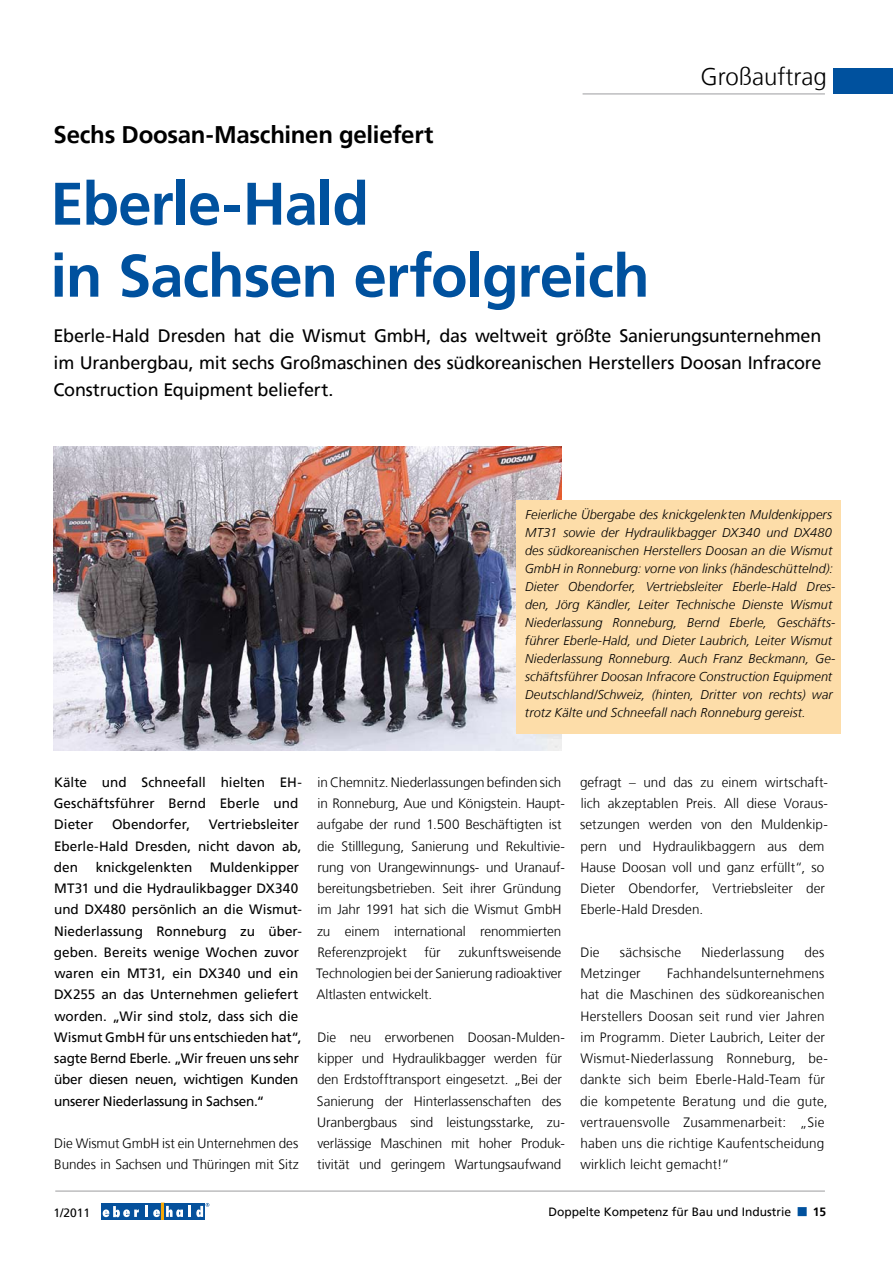
<style>
.page{position:relative;width:893px;height:1263px;background:#fff}
.page>*{position:absolute;margin:0;border:0;box-sizing:border-box;transform-origin:0 0}
.t1{font:700 60px/72px "Frutiger";letter-spacing:-.02em;color:#00519e}
.t2{font:700 24px "Frutiger";letter-spacing:-.01em;color:#000}
.t3{font:300 24px "Frutiger";color:#000}
.t4{font:18px/27px "Frutiger";letter-spacing:-.015em;color:#000;text-align:justify}
.t5{font:300 13.5px/21.3px "Frutiger";color:#000}
.t6{font:13.5px/21.3px "Frutiger";color:#000}
.t7{font:italic 300 12.75px/18px "Frutiger";letter-spacing:.01em;color:#000}
.t8{font:12px "Frutiger";color:#000}
.t9{font:700 12px "Frutiger";color:#000}
</style>
<div class="page">
<div style="left:833px;top:68px;width:60px;height:26px;background:#00519e"></div>
<hr style="left:583px;top:94px;width:242px;height:1px;background:#9c9d9f">
<svg style="left:112px;top:1203px;width:9px;height:16px"></svg>
<div style="left:101px;top:1203px;width:10px;height:16px;background:#05519c"></div>
<div style="left:122px;top:1203px;width:9px;height:16px;background:#05519c"></div>
<div style="left:142px;top:1203px;width:9px;height:16px;background:#05519c"></div>
<div style="left:152px;top:1203px;width:9px;height:16px;background:#05519c"></div>
<div style="left:132px;top:1203px;width:9px;height:16px;background:#05519c"></div>
<div style="left:161px;top:1203px;width:3px;height:16px;border:1px solid #f6a807"></div>
<div style="left:185px;top:1203px;width:9px;height:16px;background:#05519c"></div>
<div style="left:164px;top:1203px;width:10px;height:16px;background:#05519c"></div>
<div style="left:175px;top:1203px;width:9px;height:16px;background:#05519c"></div>
<div style="left:195px;top:1203px;width:10px;height:16px;background:#05519c"></div>
<svg style="left:103px;top:1206px;width:36px;height:11px"></svg>
<svg style="left:145px;top:1206px;width:15px;height:11px"></svg>
<svg style="left:166px;top:1203px;width:43px;height:14px"></svg>
<hr style="left:55px;top:1191px;width:770px;height:1px;background:#9c9d9f">
<img style="left:54px;top:446px;width:508px;height:304px">
<div style="left:516px;top:500px;width:325px;height:233px;background:#fddda9"></div>
<h2 class="t2" style="left:54px;top:121px;width:381px">Sechs Doosan-Maschinen geliefert</h2>
<h1 class="t1" style="left:50px;top:168px;width:601px">Eberle-Hald<br>in Sachsen erfolgreich</h1>
<h2 class="t3" style="left:700px;top:63px;width:128px">Großauftrag</h2>
<h3 class="t4" style="left:54px;top:323px;width:769px">Eberle-Hald Dresden hat die Wismut GmbH, das weltweit größte Sanierungsunternehmen im Uranbergbau, mit sechs Großmaschinen des südkoreanischen Herstellers Doosan Infracore Construction Equipment beliefert.</h3>
<p class="t7" style="left:525px;top:505px;width:312px">Feierliche Übergabe des knickgelenkten Muldenkippers MT31 sowie der Hydraulikbagger DX340 und DX480 des südkoreanischen Herstellers Doosan an die Wismut GmbH in Ronneburg: vorne von links (händeschüttelnd):<br>Dieter Obendorfer, Vertriebsleiter Eberle-Hald Dres&shy;den, Jörg Kändler, Leiter Technische Dienste Wismut Niederlassung Ronneburg, Bernd Eberle, Geschäfts&shy;führer Eberle-Hald, und Dieter Laubrich, Leiter Wismut Niederlassung Ronneburg. Auch Franz Beckmann, Ge&shy;schäftsführer Doosan Infracore Construction Equipment Deutschland/Schweiz, (hinten, Dritter von rechts) war trotz Kälte und Schneefall nach Ronneburg gereist.</p>
<p class="t6" style="left:54px;top:771px;width:249px">Kälte und Schneefall hielten EH-<br>Geschäftsführer Bernd Eberle und<br>Dieter</p>
<p class="t6" style="left:112px;top:814px;width:80px">Obendorfer,</p>
<p class="t6" style="left:54px;top:814px;width:249px;text-indent:155px">Vertriebsleiter<br>Eberle-Hald Dresden, nicht davon ab, den</p>
<p class="t6" style="left:54px;top:856px;width:249px;text-indent:156px">Muldenkipper MT31 und die Hydraulikbagger DX340 und DX480 persönlich an die Wismut-Niederlassung Ronneburg zu über&shy;geben. Bereits wenige Wochen zuvor waren ein MT31, ein DX340 und ein DX255 an das Unternehmen geliefert worden. „Wir sind stolz, dass sich die Wismut GmbH für uns entschieden hat“, sagte Bernd Eberle. „Wir freuen uns sehr über die-sen neuen, wichtigen Kunden unserer Niederlassung in Sachsen.“</p>
<p class="t5" style="left:54px;top:1133px;width:246px">Die Wismut GmbH ist ein Unternehmen des<br>Bundes in Sachsen und Thüringen mit Sitz</p>
<p class="t6" style="left:96px;top:856px;width:98px">knickgelenkten</p>
<p class="t5" style="left:317px;top:772px;width:249px">in Chemnitz. Niederlassungen befinden sich in Ronneburg, Aue und Königstein. Haupt&shy;aufgabe der rund 1.500 Beschäftigten ist die Stilllegung, Sanierung und Rekultivie&shy;rung von Urangewinnungs- und Uranauf&shy;bereitungsbetrieben. Seit ihrer Gründung im Jahr 1991 hat sich die Wismut GmbH zu einem international renommierten Referenzprojekt</p>
<p class="t5" style="left:316px;top:942px;width:247px;text-align:justify;text-indent:142px">zukunftsweisende Technologien bei der Sanierung radio-aktiver Alt-lasten entwickelt.</p>
<p class="t5" style="left:317px;top:1027px;width:250px">Die neu erworbenen Doosan-Mulden&shy;kipper und Hydraulikbagger werden für den Erdstofftransport eingesetzt. „Bei der Sanierung der Hinterlassenschaften des Uranbergbaus sind leistungsstarke, zu&shy;verlässige Maschinen mit hoher Produk&shy;tivität und geringem Wartungsaufwand</p>
<p class="t5" style="left:425px;top:942px;width:18px">für</p>
<p class="t5" style="left:580px;top:772px;width:250px">gefragt – und das zu einem wirtschaft&shy;lich akzept-ablen Preis. All diese Voraus&shy;setzungen werden von den Muldenkip&shy;pern und Hydraulikbaggern aus dem Hause Doosan voll und ganz erfüllt“, so Dieter Obendorfer, Vertriebsleiter der Eberle-Hald Dresden.</p>
<p class="t5" style="left:580px;top:942px;width:21px">Die</p>
<p class="t5" style="left:620px;top:942px;width:63px">sächsische</p>
<p class="t5" style="left:701px;top:942px;width:84px">Niederlassung</p>
<p class="t5" style="left:804px;top:942px;width:22px">des</p>
<p class="t5" style="left:580px;top:963px;width:62px">Metzinger</p>
<p class="t5" style="left:580px;top:963px;width:249px;text-indent:87px">Fachhandelsunternehmens hat die Maschinen des südkoreanischen Herstellers Doosan seit rund vier Jahren im Programm. Dieter Laubrich, Leiter der Wismut-Niederlassung Ronneburg, be&shy;dankte sich beim Eberle-Hald-Team für die kompetente Beratung und die gute, vertrauensvolle Zusammenarbeit: „Sie haben uns die richtige Kaufentscheidung wirklich leicht gemacht!“</p>
<p class="t8" style="left:54px;top:1205px;width:38px">1/2011</p>
<p class="t8" style="left:549px;top:1204px;width:244px">Doppelte Kompetenz für Bau und Industrie</p>
<p class="t9" style="left:813px;top:1204px;width:13px">15</p>
</div>
